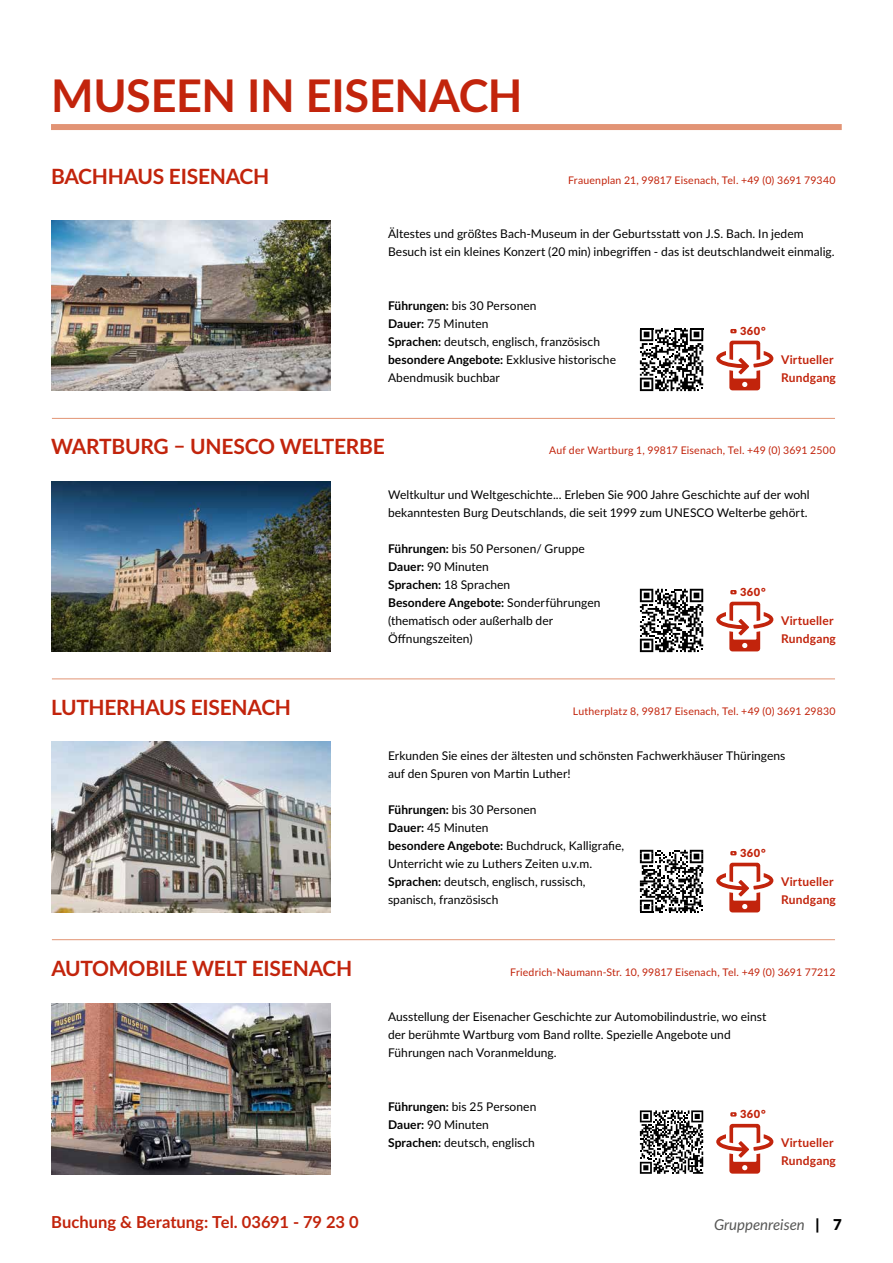
<style>
.page{position:relative;width:893px;height:1263px;background:#fff}
.page>*{position:absolute;margin:0;border:0;box-sizing:border-box;transform-origin:0 0}
.t1{font:700 45px "Lato";letter-spacing:-.01em;color:#c2240c}
.t2{font:700 21px "Lato";letter-spacing:-.015em;color:#c2240c}
.t3{font:700 16.5px "Lato";color:#c2240c}
.t4{font:italic 15px "Lato";color:#575756}
.t5{font:12px/18px "Lato";letter-spacing:.005em;color:#000}
.t6{font:700 12px/18px "Lato";letter-spacing:.015em;color:#c2240c}
.t7{font:900 11.1px "Lato";letter-spacing:.04em;color:#c2240c}
.t8{font:10.5px "Lato";letter-spacing:.02em;color:#c2240c}
.s1{font-weight:700}
.s2{font-weight:900;font-style:normal;color:#000}
</style>
<div class="page">
<img style="left:52px;top:1003px;width:279px;height:171px">
<img style="left:51px;top:221px;width:280px;height:170px">
<img style="left:51px;top:742px;width:280px;height:170px">
<img style="left:51px;top:481px;width:280px;height:170px">
<hr style="left:52px;top:939px;width:783px;height:1px;background:#e29475">
<hr style="left:52px;top:678px;width:783px;height:1px;background:#e29475">
<hr style="left:52px;top:418px;width:783px;height:1px;background:#e29475">
<div style="left:51px;top:124px;width:791px;height:6px;background:#e29475"></div>
<svg style="left:716px;top:1124px;width:57px;height:49px"></svg>
<svg style="left:730px;top:1112px;width:7px;height:4px"></svg>
<svg style="left:640px;top:1110px;width:63px;height:64px"></svg>
<svg style="left:716px;top:863px;width:57px;height:49px"></svg>
<svg style="left:730px;top:851px;width:7px;height:4px"></svg>
<svg style="left:716px;top:602px;width:57px;height:49px"></svg>
<svg style="left:730px;top:590px;width:7px;height:4px"></svg>
<svg style="left:716px;top:341px;width:57px;height:49px"></svg>
<svg style="left:730px;top:329px;width:7px;height:4px"></svg>
<svg style="left:640px;top:850px;width:63px;height:63px"></svg>
<svg style="left:640px;top:328px;width:63px;height:63px"></svg>
<svg style="left:640px;top:589px;width:63px;height:63px"></svg>
<h1 class="t1" style="left:51px;top:63px;width:473px">MUSEEN IN EISENACH</h1>
<h2 class="t2" style="left:51px;top:161px;width:220px">BACHHAUS EISENACH</h2>
<p class="t8" style="left:568px;top:173px;width:269px">Frauenplan 21, 99817 Eisenach, Tel. +49 (0) 3691 79340</p>
<p class="t5" style="left:388px;top:224px;width:448px">Ältestes und größtes Bach-Museum in der Geburtsstatt von J.S. Bach. In jedem<br>Besuch ist ein kleines Konzert (20 min) inbegriffen - das ist deutschlandweit einmalig.</p>
<p class="t5" style="left:388px;top:296px;width:229px"><span class="s1">Führungen:</span> bis 30 Personen<br><span class="s1">Dauer:</span> 75 Minuten<br><span class="s1">Sprachen:</span> deutsch, englisch, französisch <span class="s1">besondere Angebote:</span> Exklusive historische<br>Abendmusik buchbar</p>
<p class="t7" style="left:740px;top:323px;width:27px">360°</p>
<p class="t6" style="left:781px;top:350px;width:56px">Virtueller<br>Rundgang</p>
<h2 class="t2" style="left:51px;top:431px;width:335px">WARTBURG – UNESCO WELTERBE</h2>
<p class="t8" style="left:549px;top:443px;width:288px">Auf der Wartburg 1, 99817 Eisenach, Tel. +49 (0) 3691 2500</p>
<h2 class="t2" style="left:51px;top:692px;width:242px">LUTHERHAUS EISENACH</h2>
<h2 class="t2" style="left:51px;top:953px;width:302px">AUTOMOBILE WELT EISENACH</h2>
<h3 class="t3" style="left:51px;top:1210px;width:309px">Buchung &amp; Beratung: Tel. 03691 - 79 23 0</h3>
<p class="t5" style="left:388px;top:485px;width:423px">Weltkultur und Weltgeschichte... Erleben Sie 900 Jahre Geschichte auf der wohl bekanntesten Burg Deutschlands, die seit 1999 zum UNESCO Welterbe gehört.</p>
<p class="t5" style="left:388px;top:539px;width:214px"><span class="s1">Führungen:</span> bis 50 Personen/ Gruppe<br><span class="s1">Dauer:</span> 90 Minuten<br><span class="s1">Sprachen:</span> 18 Sprachen<br><span class="s1">Besondere Angebote:</span> Sonderführungen (thematisch oder außerhalb der<br>Öffnungszeiten)</p>
<p class="t7" style="left:740px;top:584px;width:27px">360°</p>
<p class="t6" style="left:781px;top:611px;width:56px">Virtueller<br>Rundgang</p>
<p class="t8" style="left:573px;top:704px;width:264px">Lutherplatz 8, 99817 Eisenach, Tel. +49 (0) 3691 29830</p>
<p class="t5" style="left:388px;top:746px;width:399px">Erkunden Sie eines der ältesten und schönsten Fachwerkhäuser Thüringens auf den Spuren von Martin Luther!</p>
<p class="t5" style="left:388px;top:800px;width:238px"><span class="s1">Führungen:</span> bis 30 Personen<br><span class="s1">Dauer:</span> 45 Minuten<br><span class="s1">besondere Angebote:</span> Buchdruck, Kalligrafie,<br>Unterricht wie zu Luthers Zeiten u.v.m.<br><span class="s1">Sprachen:</span> deutsch, englisch, russisch, spanisch, französisch</p>
<p class="t7" style="left:740px;top:845px;width:27px">360°</p>
<p class="t6" style="left:781px;top:872px;width:56px">Virtueller<br>Rundgang</p>
<p class="t8" style="left:510px;top:965px;width:327px">Friedrich-Naumann-Str. 10, 99817 Eisenach, Tel. +49 (0) 3691 77212</p>
<p class="t5" style="left:388px;top:1007px;width:380px">Ausstellung der Eisenacher Geschichte zur Automobilindustrie, wo einst der berühmte Wartburg vom Band rollte. Spezielle Angebote und<br>Führungen nach Voranmeldung.</p>
<p class="t5" style="left:388px;top:1097px;width:150px"><span class="s1">Führungen:</span> bis 25 Personen<br><span class="s1">Dauer:</span> 90 Minuten<br><span class="s1">Sprachen:</span> deutsch, englisch</p>
<p class="t7" style="left:740px;top:1106px;width:27px">360°</p>
<p class="t6" style="left:781px;top:1133px;width:56px">Virtueller<br>Rundgang</p>
<p class="t4" style="left:714px;top:1214px;width:129px">Gruppenreisen <span class="s2">| 7</span></p>
</div>
